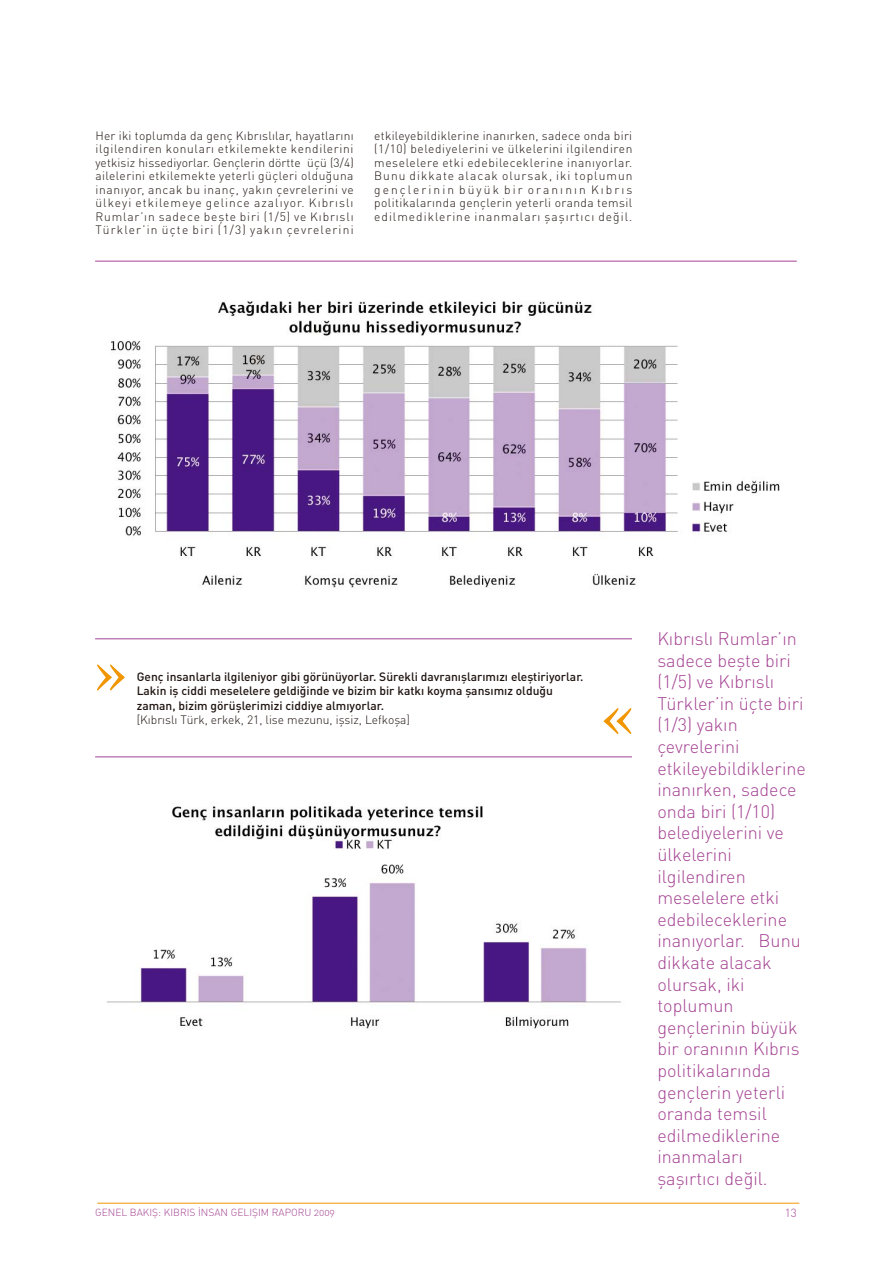
<style>
.page{position:relative;width:893px;height:1263px;background:#fff}
.page>*{position:absolute;margin:0;border:0;box-sizing:border-box;transform-origin:0 0}
.t1{font:300 18px/21.6px "DIN Turk";color:#a44292}
.t2{font:300 12px/13.5px "DIN Turk";letter-spacing:.085em;color:#1f1410;text-align:justify}
.t3{font:500 12px/14.2px "DIN Turk";color:#1f1410}
.t4{font:300 12px "DIN Turk";color:#1f1410}
.t5{font:300 11.7px "DIN Greek";color:#a44292}
.t6{font:10.2px "DIN Turk Light Alternate";color:#a44292}
</style>
<div class="page">
<img style="left:106px;top:806px;width:515px;height:223px">
<img style="left:111px;top:301px;width:669px;height:287px">
<hr style="left:97px;top:1203px;width:702px;height:1px;background:#f19600">
<svg style="left:97px;top:665px;width:28px;height:25px"></svg>
<svg style="left:603px;top:708px;width:28px;height:26px"></svg>
<hr style="left:95px;top:757px;width:537px;height:1px;background:#a44292">
<hr style="left:95px;top:261px;width:701px;height:1px;background:#a44292">
<hr style="left:95px;top:638px;width:537px;height:1px;background:#a44292">
<p class="t2" style="left:95px;top:128px;width:260px">Her iki toplumda da genç Kıbrıslılar, hayatlarını ilgilendiren konuları etkilemekte kendilerini yetkisiz hissediyorlar. Gençlerin dörtte üçü (3/4) ailelerini etkilemekte yeterli güçleri olduğuna inanıyor, ancak bu inanç, yakın çevrelerini ve ülkeyi etkilemeye gelince azalıyor. Kıbrıslı Rumlar’ın sadece beşte biri (1/5) ve Kıbrıslı Türkler’in üçte biri (1/3) yakın çevrelerini</p>
<p class="t2" style="left:374px;top:128px;width:260px">etkileyebildiklerine inanırken, sadece onda biri (1/10) belediyelerini ve ülkelerini ilgilendiren meselelere etki edebileceklerine inanıyorlar.<br>Bunu dikkate alacak olursak, iki toplumun gençlerinin büyük bir oranının Kıbrıs politikalarında gençlerin yeterli oranda temsil edilmediklerine inanmaları şaşırtıcı değil.</p>
<p class="t3" style="left:137px;top:669px;width:448px">Genç insanlarla ilgileniyor gibi görünüyorlar. Sürekli davranışlarımızı eleştiriyorlar.<br>Lakin iş ciddi meselelere geldiğinde ve bizim bir katkı koyma şansımız olduğu zaman, bizim görüşlerimizi ciddiye almıyorlar.</p>
<p class="t4" style="left:137px;top:711px;width:275px">[Kıbrıslı Türk, erkek, 21, lise mezunu, işsiz, Lefkoşa]</p>
<p class="t1" style="left:657px;top:627px;width:150px">Kıbrıslı Rumlar’ın sadece beşte biri (1/5) ve Kıbrıslı<br>Türkler’in üçte biri (1/3) yakın çevrelerini etkileyebildiklerine inanırken, sadece onda biri (1/10) belediyelerini ve ülkelerini ilgilendiren meselelere etki edebileceklerine inanıyorlar. Bunu dikkate alacak olursak, iki toplumun gençlerinin büyük bir oranının Kıbrıs politikalarında gençlerin yeterli oranda temsil edilmediklerine inanmaları şaşırtıcı değil.</p>
<p class="t6" style="left:95px;top:1205px;width:241px">GENEL BAKIŞ: KIBRIS İNSAN GELIŞIM RAPORU 2009</p>
<p class="t5" style="left:784px;top:1206px;width:13px">13</p>
</div>
